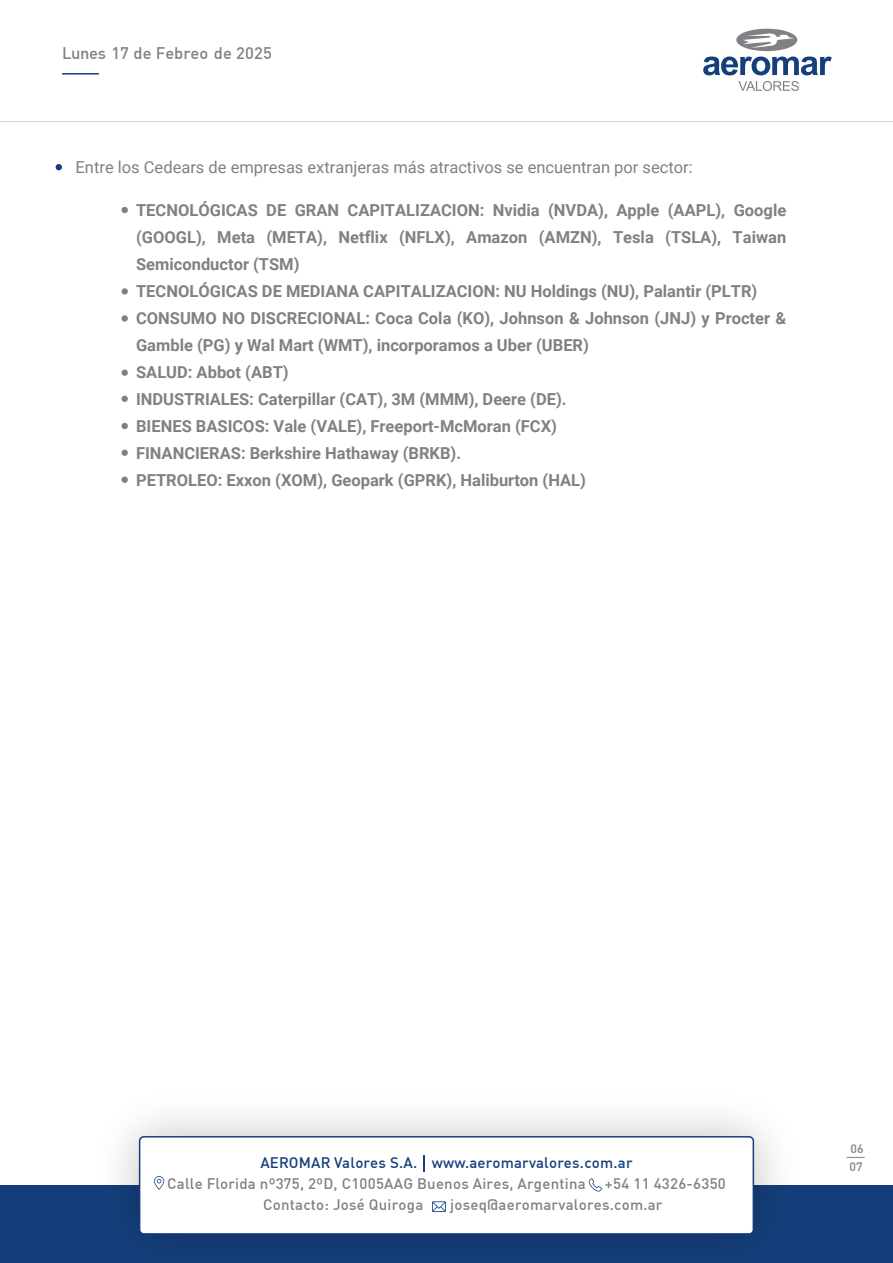
<style>
.page{position:relative;width:893px;height:1263px;background:#fff}
.page>*{position:absolute;margin:0;border:0;box-sizing:border-box;transform-origin:0 0}
.t1{font:700 16.5px/27px "Roboto";color:#808185}
.t2{font:16.5px "Roboto";color:#808185}
.t3{font:500 16.5px "DIN";color:#808185}
.t4{font:500 15px "DIN";letter-spacing:.015em;color:#808185}
.t5{font:500 15px "DIN";letter-spacing:.015em;color:#153f7c}
.t6{font:500 12px "DIN";color:#808185}
</style>
<div class="page">
<div style="left:121px;top:315px;width:7px;height:7px;background:#808185;border-radius:50%"></div>
<div style="left:121px;top:288px;width:7px;height:7px;background:#808185;border-radius:50%"></div>
<div style="left:121px;top:423px;width:7px;height:6px;background:#808185;border-radius:50%"></div>
<div style="left:121px;top:396px;width:7px;height:6px;background:#808185;border-radius:50%"></div>
<div style="left:121px;top:476px;width:7px;height:7px;background:#808185;border-radius:50%"></div>
<div style="left:121px;top:449px;width:7px;height:7px;background:#808185;border-radius:50%"></div>
<div style="left:121px;top:369px;width:7px;height:7px;background:#808185;border-radius:50%"></div>
<div style="left:121px;top:207px;width:7px;height:6px;background:#808185;border-radius:50%"></div>
<svg style="left:56px;top:164px;width:6px;height:6px"></svg>
<hr style="left:0;top:121px;width:893px;height:1px;background:#808185">
<svg style="left:703px;top:57px;width:129px;height:18px"></svg>
<svg style="left:738px;top:81px;width:61px;height:10px"></svg>
<div style="left:736px;top:29px;width:61px;height:22px;background:#808185;border-radius:50%"></div>
<svg style="left:743px;top:33px;width:51px;height:15px"></svg>
<hr style="left:62px;top:73px;width:37px;height:2px;background:#153f7c">
<div style="left:0;top:1185px;width:893px;height:78px;background:#153f7c"></div>
<div style="left:140px;top:1137px;width:613px;height:97px;background:#fff;border-radius:4px"></div>
<div style="left:139px;top:1136px;width:615px;height:98px;border:2px solid #153f7c;border-radius:4px"></div>
<svg style="left:424px;top:1155px;width:1px;height:17px"></svg>
<svg style="left:432px;top:1201px;width:14px;height:11px"></svg>
<svg style="left:589px;top:1178px;width:13px;height:13px"></svg>
<svg style="left:154px;top:1176px;width:10px;height:14px"></svg>
<svg style="left:846px;top:1157px;width:19px;height:1px"></svg>
<p class="t3" style="left:62px;top:43px;width:211px">Lunes 17 de Febreo de 2025</p>
<p class="t2" style="left:76px;top:155px;width:619px">Entre los Cedears de empresas extranjeras más atractivos se encuentran por sector:</p>
<p class="t1" style="left:136px;top:196px;width:652px">TECNOLÓGICAS DE GRAN CAPITALIZACION: Nvidia (NVDA), Apple (AAPL), Google (GOOGL), Meta (META), Netflix (NFLX), Amazon (AMZN), Tesla (TSLA), Taiwan Semiconductor (TSM)<br>TECNOLÓGICAS DE MEDIANA CAPITALIZACION: NU Holdings (NU), Palantir (PLTR)<br>CONSUMO NO DISCRECIONAL: Coca Cola (KO), Johnson &amp; Johnson (JNJ) y Procter &amp; Gamble (PG) y Wal Mart (WMT), incorporamos a Uber (UBER)<br>SALUD: Abbot (ABT)<br>INDUSTRIALES: Caterpillar (CAT), 3M (MMM), Deere (DE).<br>BIENES BASICOS: Vale (VALE), Freeport-McMoran (FCX)<br>FINANCIERAS: Berkshire Hathaway (BRKB).<br>PETROLEO: Exxon (XOM), Geopark (GPRK), Haliburton (HAL)</p>
<p class="t6" style="left:850px;top:1141px;width:15px">06</p>
<p class="t5" style="left:260px;top:1153px;width:374px">AEROMAR Valores S.A. www.aeromarvalores.com.ar</p>
<p class="t6" style="left:849px;top:1159px;width:15px">07</p>
<p class="t4" style="left:167px;top:1174px;width:420px">Calle Florida nº375, 2ºD, C1005AAG Buenos Aires, Argentina</p>
<p class="t4" style="left:605px;top:1174px;width:122px">+54 11 4326-6350</p>
<p class="t4" style="left:263px;top:1195px;width:162px">Contacto: José Quiroga</p>
<p class="t4" style="left:450px;top:1195px;width:214px">joseq@aeromarvalores.com.ar</p>
</div>
